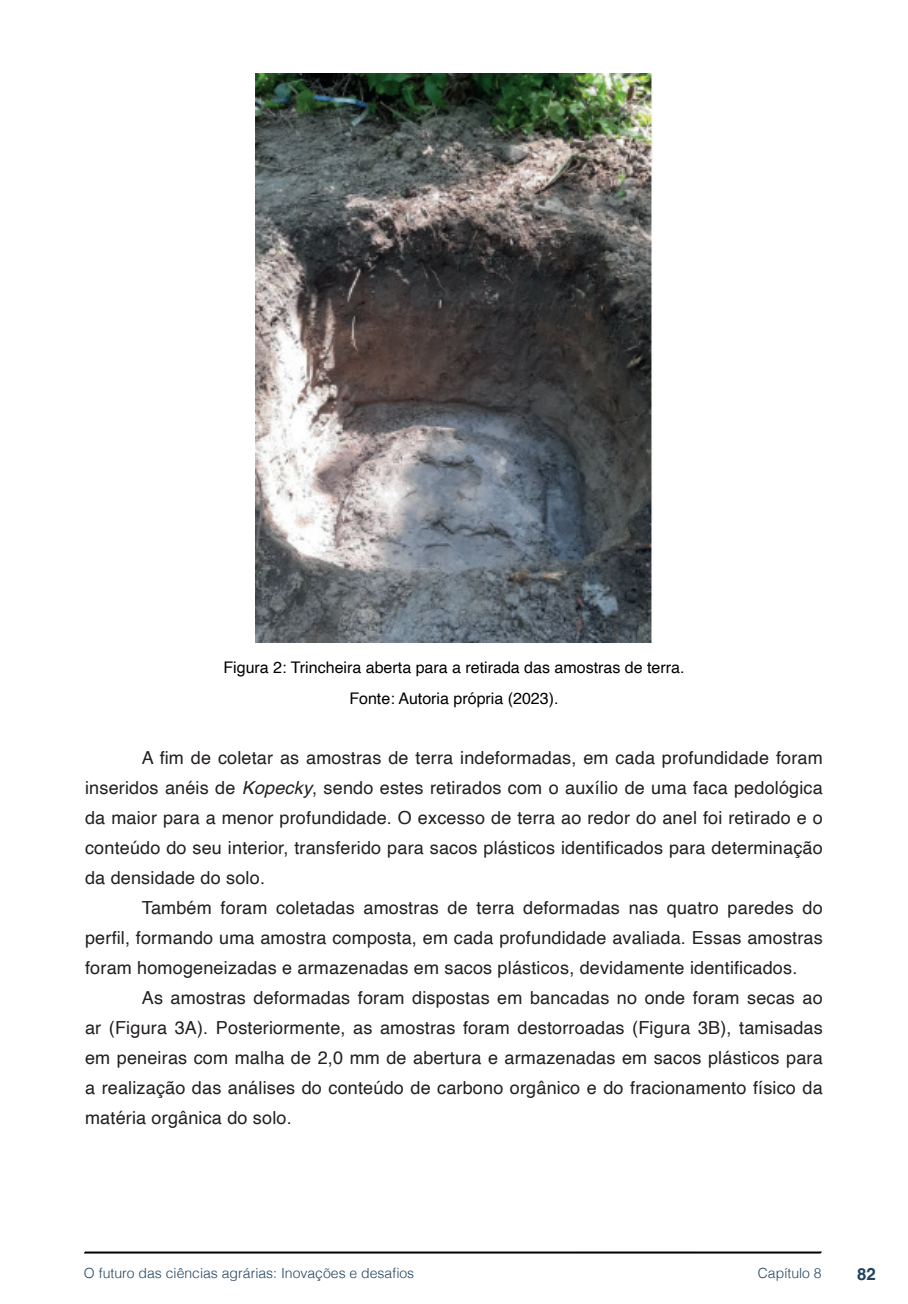
<style>
.page{position:relative;width:908px;height:1304px;background:#fff}
.page>*{position:absolute;margin:0;border:0;box-sizing:border-box;transform-origin:0 0}
.txt{font:18px/30px "Helvetica";letter-spacing:.01em;color:#231f20;text-align:justify}
.t1{font:700 16.8px "Helvetica";color:#23445f}
.imagens_graf_tab{font:16px "Helvetica";color:#000}
.t2{font:300 14px "Helvetica";color:#23445f}
.s1{font-style:italic}
</style>
<div class="page">
<svg style="left:84px;top:1251px;width:737px;height:3px;background:#515151"></svg>
<img style="left:255px;top:74px;width:397px;height:569px">
<p class="imagens_graf_tab" style="left:223px;top:655px;width:462px">Figura 2: Trincheira aberta para a retirada das amostras de terra.</p>
<p class="imagens_graf_tab" style="left:349px;top:686px;width:210px">Fonte: Autoria própria (2023).</p>
<p class="txt" style="left:85px;top:743px;width:738px;text-indent:57px">A fim de coletar as amostras de terra indeformadas, em cada profundidade foram inseridos anéis de <span class="s1">Kopecky</span>, sendo estes retirados com o auxílio de uma faca pedológica da maior para a menor profundidade. O excesso de terra ao redor do anel foi retirado e o conteúdo do seu interior, transferido para sacos plásticos identificados para determinação da densidade do solo.</p>
<p class="txt" style="left:85px;top:893px;width:738px;text-indent:57px">Também foram coletadas amostras de terra deformadas nas quatro paredes do perfil, formando uma amostra composta, em cada profundidade avaliada. Essas amostras foram homogeneizadas e armazenadas em sacos plásticos, devidamente identificados.</p>
<p class="txt" style="left:85px;top:983px;width:738px;text-indent:57px">As amostras deformadas foram dispostas em bancadas no onde foram secas ao ar (Figura 3A). Posteriormente, as amostras foram destorroadas (Figura 3B), tamisadas em peneiras com malha de 2,0 mm de abertura e armazenadas em sacos plásticos para a realização das análises do conteúdo de carbono orgânico e do fracionamento físico da matéria orgânica do solo.</p>
<p class="t2" style="left:84px;top:1261px;width:331px">O futuro das ciências agrárias: Inovações e desafios</p>
<p class="t2" style="left:757px;top:1261px;width:65px">Capítulo 8</p>
<p class="t1" style="left:856px;top:1264px;width:20px">82</p>
</div>
